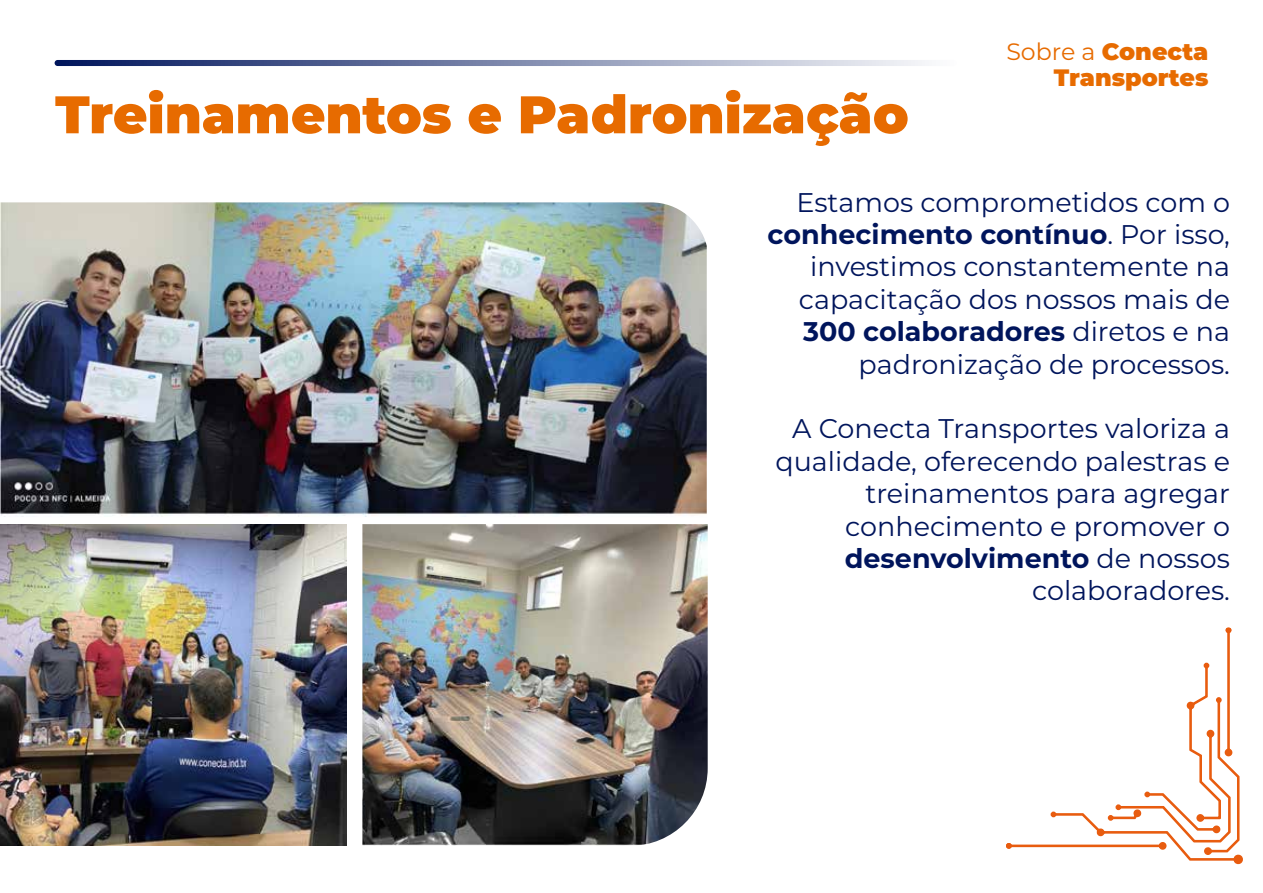
<style>
.page{position:relative;width:1263px;height:893px;background:#fff}
.page>*{position:absolute;margin:0;border:0;box-sizing:border-box;transform-origin:0 0}
.t1{font:900 52.8px "Montserrat";color:#e76b00}
.t2{font:27px/32.4px "Montserrat";color:#00155c;text-align:right}
.t3{font:900 23.7px/25.8px "Montserrat";color:#e76b00;text-align:right}
.s1{font-weight:400}
.s2{font-weight:700}
</style>
<div class="page">
<svg style="left:55px;top:60px;width:902px;height:6px;background:#7e89ac"></svg>
<img style="left:0;top:202px;width:707px;height:315px">
<img style="left:1px;top:524px;width:345px;height:322px">
<img style="left:362px;top:524px;width:346px;height:322px">
<svg style="left:1012px;top:633px;width:228px;height:228px"></svg>
<svg style="left:1006px;top:843px;width:6px;height:6px"></svg>
<svg style="left:1232px;top:854px;width:11px;height:11px"></svg>
<svg style="left:1225px;top:627px;width:7px;height:6px"></svg>
<h1 class="t1" style="left:55px;top:75px;width:855px">Treinamentos e Padronização</h1>
<p class="t3" style="left:1006px;top:37px;width:204px"><span class="s1">Sobre a</span> Conecta<br>Transportes</p>
<p class="t2" style="left:768px;top:185px;width:464px">Estamos comprometidos com o <span class="s2">conhecimento contínuo</span>. Por isso, investimos constantemente na capacitação dos nossos mais de<br><span class="s2">300 colaboradores</span> diretos e na padronização de processos.</p>
<p class="t2" style="left:775px;top:412px;width:456px">A Conecta Transportes valoriza a qualidade, oferecendo palestras e treinamentos para agregar conhecimento e promover o <span class="s2">desenvolvimento</span> de nossos colaboradores.</p>
</div>
